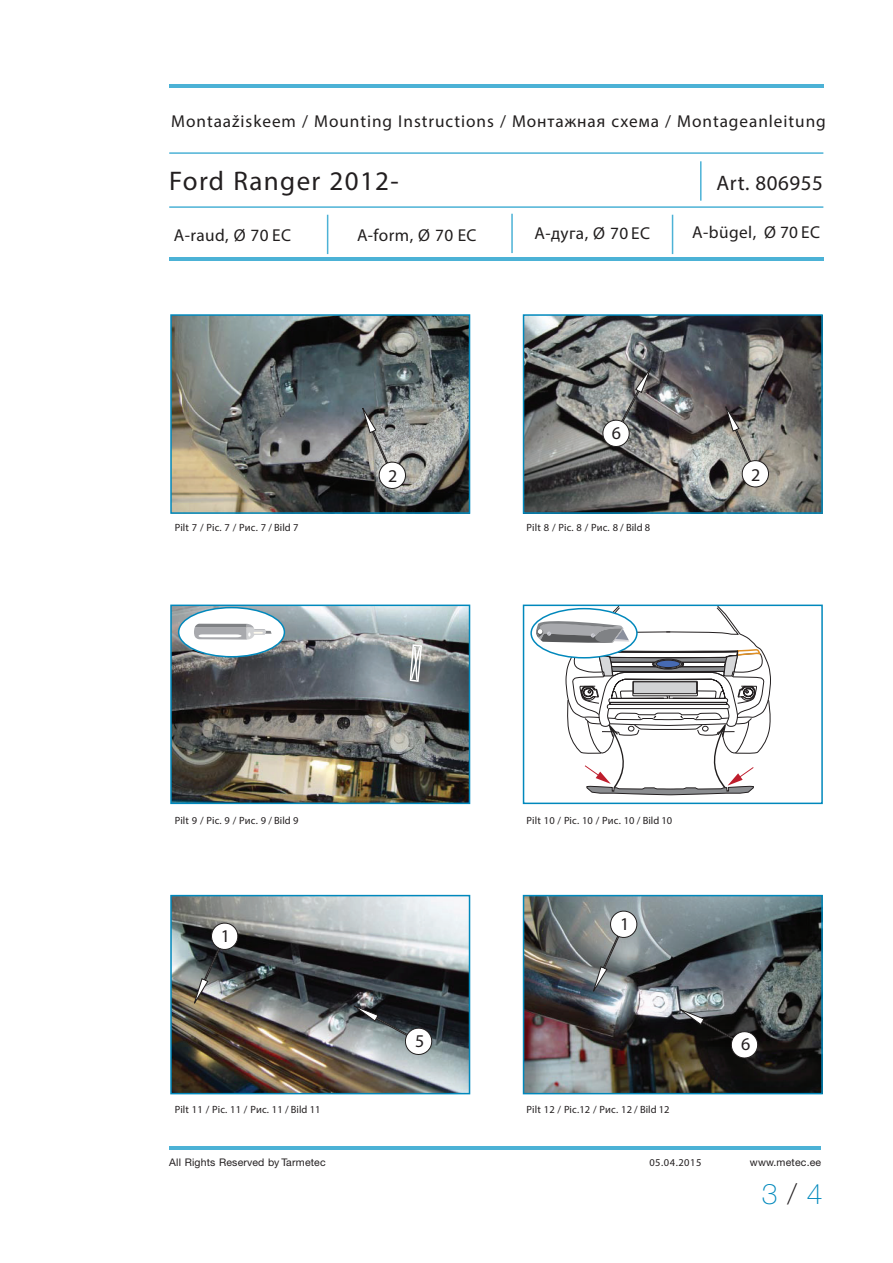
<style>
.page{position:relative;width:893px;height:1263px;background:#fff}
.page>*{position:absolute;margin:0;border:0;box-sizing:border-box;transform-origin:0 0}
.t1{font:100 28.5px "Helvetica Neue CE";color:#0088bc}
.t2{font:27px "Myriad Pro";letter-spacing:.05em;color:#231f20}
.t3{font:21px "Myriad Pro";letter-spacing:.025em;color:#231f20}
.t4{font:300 18px "Myriad Pro";color:#231f20}
.t5{font:300 17.25px "Myriad Pro";letter-spacing:.055em;color:#211e1e}
.t6{font:17.25px "Myriad Pro";letter-spacing:.025em;color:#211e1e}
.t7{font:10.5px "Myriad Pro";color:#231f20}
.t8{font:10.5px "Helvetica Neue CE";letter-spacing:.015em;color:#231f20}
.t9{font:300 10.5px "Myriad Pro";letter-spacing:.05em;color:#231f20}
.s1{color:#231f20}
</style>
<div class="page">
<hr style="left:169px;top:1146px;width:652px;height:3px;background:#4cb2d6">
<img style="left:173px;top:607px;width:294px;height:194px">
<div style="left:170px;top:604px;width:300px;height:200px;border:2px solid #0088bc"></div>
<img style="left:526px;top:317px;width:294px;height:194px">
<div style="left:523px;top:314px;width:300px;height:200px;border:2px solid #0088bc"></div>
<hr style="left:169px;top:85px;width:655px;height:3px;background:#4cb2d6">
<hr style="left:169px;top:152px;width:654px;height:2px;background:#4cb2d6">
<hr style="left:169px;top:257px;width:655px;height:3px;background:#4cb2d6">
<img style="left:526px;top:898px;width:294px;height:193px">
<div style="left:523px;top:895px;width:300px;height:199px;border:2px solid #0088bc"></div>
<img style="left:173px;top:898px;width:294px;height:193px">
<div style="left:170px;top:895px;width:300px;height:199px;border:2px solid #0088bc"></div>
<img style="left:173px;top:317px;width:294px;height:194px">
<div style="left:170px;top:314px;width:300px;height:200px;border:2px solid #0088bc"></div>
<svg style="left:354px;top:1005px;width:80px;height:52px;background:#787e80"></svg>
<svg style="left:194px;top:921px;width:46px;height:83px;background:#6b6e6d"></svg>
<svg style="left:593px;top:909px;width:46px;height:83px;background:#969b9c"></svg>
<svg style="left:680px;top:1009px;width:80px;height:51px;background:#464441"></svg>
<svg style="left:725px;top:406px;width:45px;height:83px;background:#9d9b97"></svg>
<svg style="left:362px;top:408px;width:45px;height:82px;background:#969796"></svg>
<svg style="left:600px;top:368px;width:51px;height:81px;background:#858685"></svg>
<hr style="left:700px;top:161px;width:1px;height:40px;background:#4cb2d6">
<hr style="left:169px;top:206px;width:654px;height:2px;background:#4cb2d6">
<svg style="left:409px;top:643px;width:14px;height:40px"></svg>
<div style="left:523px;top:604px;width:300px;height:200px;border:2px solid #0088bc"></div>
<div style="left:179px;top:608px;width:105px;height:49px;background:#fff;border-radius:50%"></div>
<div style="left:178px;top:607px;width:107px;height:50px;border:2px solid #0088bc;border-radius:50%"></div>
<svg style="left:194px;top:624px;width:78px;height:16px"></svg>
<svg style="left:534px;top:605px;width:237px;height:190px"></svg>
<hr style="left:511px;top:214px;width:2px;height:39px;background:#4cb2d6">
<hr style="left:327px;top:215px;width:1px;height:39px;background:#4cb2d6">
<hr style="left:672px;top:215px;width:1px;height:39px;background:#4cb2d6">
<h3 class="t5" style="left:171px;top:111px;width:656px">Montaažiskeem / Mounting Instructions / Монтажная схема / Montageanleitung</h3>
<h2 class="t2" style="left:169px;top:164px;width:231px">Ford Ranger 2012-</h2>
<h3 class="t3" style="left:717px;top:170px;width:108px">Art. 806955</h3>
<h3 class="t6" style="left:174px;top:225px;width:119px">A-raud, Ø 70 EC</h3>
<h3 class="t6" style="left:357px;top:224px;width:121px">A-form, Ø 70 EC</h3>
<h3 class="t6" style="left:534px;top:223px;width:117px">A-дуга, Ø 70 EC</h3>
<h3 class="t6" style="left:692px;top:221px;width:129px">А-bügel, Ø 70 EC</h3>
<h3 class="t4" style="left:612px;top:422px;width:11px">6</h3>
<h3 class="t4" style="left:388px;top:465px;width:11px">2</h3>
<h3 class="t4" style="left:751px;top:464px;width:11px">2</h3>
<p class="t7" style="left:175px;top:521px;width:125px">Pilt 7 / Pic. 7 / Рис. 7 / Bild 7</p>
<p class="t7" style="left:527px;top:521px;width:125px">Pilt 8 / Pic. 8 / Рис. 8 / Bild 8</p>
<p class="t7" style="left:175px;top:814px;width:125px">Pilt 9 / Pic. 9 / Рис. 9 / Bild 9</p>
<p class="t7" style="left:527px;top:814px;width:147px">Pilt 10 / Pic. 10 / Рис. 10 / Bild 10</p>
<h3 class="t4" style="left:221px;top:925px;width:11px">1</h3>
<h3 class="t4" style="left:620px;top:913px;width:11px">1</h3>
<h3 class="t4" style="left:415px;top:1030px;width:11px">5</h3>
<h3 class="t4" style="left:741px;top:1033px;width:11px">6</h3>
<p class="t7" style="left:175px;top:1103px;width:147px">Pilt 11 / Pic. 11 / Рис. 11 / Bild 11</p>
<p class="t7" style="left:527px;top:1103px;width:145px">Pilt 12 / Pic.12 / Рис. 12 / Bild 12</p>
<p class="t8" style="left:169px;top:1156px;width:158px">All Rights Reserved by Tarmetec</p>
<p class="t8" style="left:750px;top:1156px;width:73px">www.metec.ee</p>
<p class="t9" style="left:649px;top:1156px;width:54px">05.04.2015</p>
<h1 class="t1" style="left:762px;top:1177px;width:62px">3<span class="s1">/</span>4</h1>
</div>
